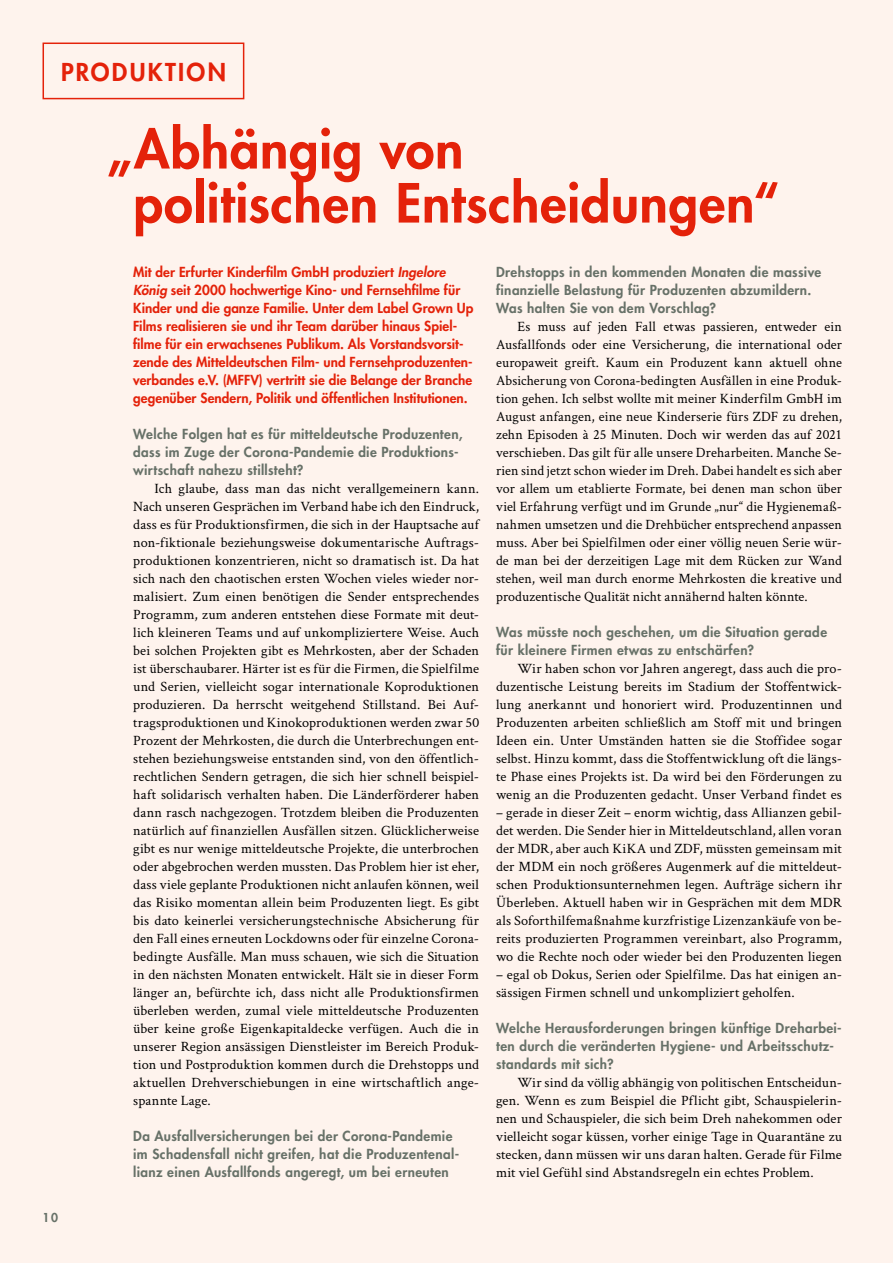
<style>
.page{position:relative;width:893px;height:1263px;background:#fef3ed}
.page>*{position:absolute;margin:0;border:0;box-sizing:border-box;transform-origin:0 0}
.t1{font:800 52.5px/54px "Futura Std";letter-spacing:.015em;color:#e4220a}
.t2{font:800 24px "Futura Std";letter-spacing:.095em;color:#e4220a}
.t3{font:14.25px/18px "Crimson Text";letter-spacing:.01em;color:#000;text-align:justify}
.t4{font:800 13.5px/18px "Futura Std";letter-spacing:.03em;color:#677168}
.t5{font:800 13.5px/18px "Futura Std";letter-spacing:.005em;color:#e4220a}
.t6{font:800 12px "Futura Std";color:#677168}
.s1{font-style:italic}
</style>
<div class="page">
<div style="left:43px;top:43px;width:201px;height:56px;border:2px solid #e4220a"></div>
<h2 class="t2" style="left:61px;top:57px;width:166px">PRODUKTION</h2>
<p class="t6" style="left:43px;top:1210px;width:17px">10</p>
<h1 class="t1" style="left:133px;top:122px;width:648px;text-indent:-27px">„Abhängig von<br>politischen Entscheidungen“</h1>
<p class="t5" style="left:133px;top:263px;width:342px">Mit der Erfurter Kinderfilm GmbH produziert <span class="s1">Ingelore König</span> seit 2000 hochwertige Kino- und Fernsehfilme für Kinder und die ganze Familie. Unter dem Label Grown Up Films realisieren sie und ihr Team darüber hinaus Spiel&shy;filme für ein erwachsenes Publikum. Als Vorstandsvorsit&shy;zende des Mitteldeutschen Film- und Fernsehproduzenten&shy;verbandes e.V. (MFFV) vertritt sie die Belange der Branche gegenüber Sendern, Politik und öffentlichen Institutionen.</p>
<p class="t4" style="left:133px;top:425px;width:331px">Welche Folgen hat es für mitteldeutsche Produzenten, dass im Zuge der Corona-Pandemie die Produktions&shy;wirtschaft nahezu stillsteht?</p>
<p class="t3" style="left:133px;top:478px;width:347px;text-indent:21px">Ich glaube, dass man das nicht verallgemeinern kann.<br>Nach unseren Gesprächen im Verband habe ich den Eindruck, dass es für Produktionsfirmen, die sich in der Hauptsache auf non-fiktionale beziehungsweise dokumentarische Auftrags&shy;produktionen konzentrieren, nicht so dramatisch ist. Da hat sich nach den chaotischen ersten Wochen vieles wieder nor&shy;malisiert. Zum einen benötigen die Sender entsprechendes Programm, zum anderen entstehen diese Formate mit deut&shy;lich kleineren Teams und auf unkompliziertere Weise. Auch bei solchen Projekten gibt es Mehrkosten, aber der Schaden ist überschaubarer. Härter ist es für die Firmen, die Spielfilme und Serien, vielleicht sogar internationale Koproduktionen produzieren. Da herrscht weitgehend Stillstand. Bei Auf&shy;tragsproduktionen und Kinokoproduktionen werden zwar 50<br>Prozent der Mehrkosten, die durch die Unterbrechungen ent&shy;stehen beziehungsweise entstanden sind, von den öffentlich&shy;rechtlichen Sendern getragen, die sich hier schnell beispiel&shy;haft solidarisch verhalten haben. Die Länderförderer haben dann rasch nachgezogen. Trotzdem bleiben die Produzenten natürlich auf finanziellen Ausfällen sitzen. Glücklicherweise gibt es nur wenige mitteldeutsche Projekte, die unterbrochen oder abgebrochen werden mussten. Das Problem hier ist eher, dass viele geplante Produktionen nicht anlaufen können, weil das Risiko momentan allein beim Produzenten liegt. Es gibt bis dato keinerlei versicherungstechnische Absicherung für den Fall eines erneuten Lockdowns oder für einzelne Corona&shy;bedingte Ausfälle. Man muss schauen, wie sich die Situation in den nächsten Monaten entwickelt. Hält sie in dieser Form länger an, befürchte ich, dass nicht alle Produktionsfirmen überleben werden, zumal viele mitteldeutsche Produzenten über keine große Eigenkapitaldecke verfügen. Auch die in unserer Region ansässigen Dienstleister im Bereich Produk&shy;tion und Postproduktion kommen durch die Drehstopps und aktuellen Drehverschiebungen in eine wirtschaftlich ange&shy;spannte Lage.</p>
<p class="t4" style="left:133px;top:1127px;width:327px">Da Ausfallversicherungen bei der Corona-Pandemie im Schadensfall nicht greifen, hat die Produzentenal&shy;lianz einen Ausfallfonds angeregt, um bei erneuten</p>
<p class="t4" style="left:496px;top:263px;width:327px">Drehstopps in den kommenden Monaten die massive finanzielle Belastung für Produzenten abzumildern.<br>Was halten Sie von dem Vorschlag?</p>
<p class="t3" style="left:496px;top:316px;width:347px;text-indent:21px">Es muss auf jeden Fall etwas passieren, entweder ein Ausfallfonds oder eine Versicherung, die international oder europaweit greift. Kaum ein Produzent kann aktuell ohne Absicherung von Corona-bedingten Ausfällen in eine Produk&shy;tion gehen. Ich selbst wollte mit meiner Kinderfilm GmbH im August anfangen, eine neue Kinderserie fürs ZDF zu drehen, zehn Episoden à 25 Minuten. Doch wir werden das auf 2021 verschieben. Das gilt für alle unsere Dreharbeiten. Manche Se&shy;rien sind jetzt schon wieder im Dreh. Dabei handelt es sich aber vor allem um etablierte Formate, bei denen man schon über viel Erfahrung verfügt und im Grunde „nur“ die Hygienemaß&shy;nahmen umsetzen und die Drehbücher entsprechend anpassen muss. Aber bei Spielfilmen oder einer völlig neuen Serie wür&shy;de man bei der derzeitigen Lage mit dem Rücken zur Wand stehen, weil man durch enorme Mehrkosten die kreative und produzentische Qualität nicht annähernd halten könnte.</p>
<p class="t4" style="left:496px;top:623px;width:332px">Was müsste noch geschehen, um die Situation gerade für kleinere Firmen etwas zu entschärfen?</p>
<p class="t3" style="left:496px;top:658px;width:347px;text-indent:21px">Wir haben schon vor Jahren angeregt, dass auch die pro&shy;duzentische Leistung bereits im Stadium der Stoffentwick&shy;lung anerkannt und honoriert wird. Produzentinnen und Produzenten arbeiten schließlich am Stoff mit und bringen Ideen ein. Unter Umständen hatten sie die Stoffidee sogar selbst. Hinzu kommt, dass die Stoffentwicklung oft die längs&shy;te Phase eines Projekts ist. Da wird bei den Förderungen zu wenig an die Produzenten gedacht. Unser Verband findet es</p>
<p class="t3" style="left:496px;top:802px;width:347px">– gerade in dieser Zeit – enorm wichtig, dass Allianzen gebil&shy;det werden. Die Sender hier in Mitteldeutschland, allen voran der MDR, aber auch KiKA und ZDF, müssten gemeinsam mit der MDM ein noch größeres Augenmerk auf die mitteldeut&shy;schen Produktionsunternehmen legen. Aufträge sichern ihr Überleben. Aktuell haben wir in Gesprächen mit dem MDR als Soforthilfemaßnahme kurzfristige Lizenzankäufe von be&shy;reits produzierten Programmen vereinbart, also Programm, wo die Rechte noch oder wieder bei den Produzenten liegen</p>
<p class="t3" style="left:496px;top:964px;width:347px">– egal ob Dokus, Serien oder Spielfilme. Das hat einigen an&shy;sässigen Firmen schnell und unkompliziert geholfen.</p>
<p class="t4" style="left:496px;top:1019px;width:347px">Welche Herausforderungen bringen künftige Dreharbei&shy;ten durch die veränderten Hygiene- und Arbeitsschutz&shy;standards mit sich?</p>
<p class="t3" style="left:496px;top:1072px;width:347px;text-indent:21px">Wir sind da völlig abhängig von politischen Entscheidun&shy;gen. Wenn es zum Beispiel die Pflicht gibt, Schauspielerin&shy;nen und Schauspieler, die sich beim Dreh nahekommen oder vielleicht sogar küssen, vorher einige Tage in Quarantäne zu stecken, dann müssen wir uns daran halten. Gerade für Filme mit viel Gefühl sind Abstandsregeln ein echtes Problem.</p>
</div>
